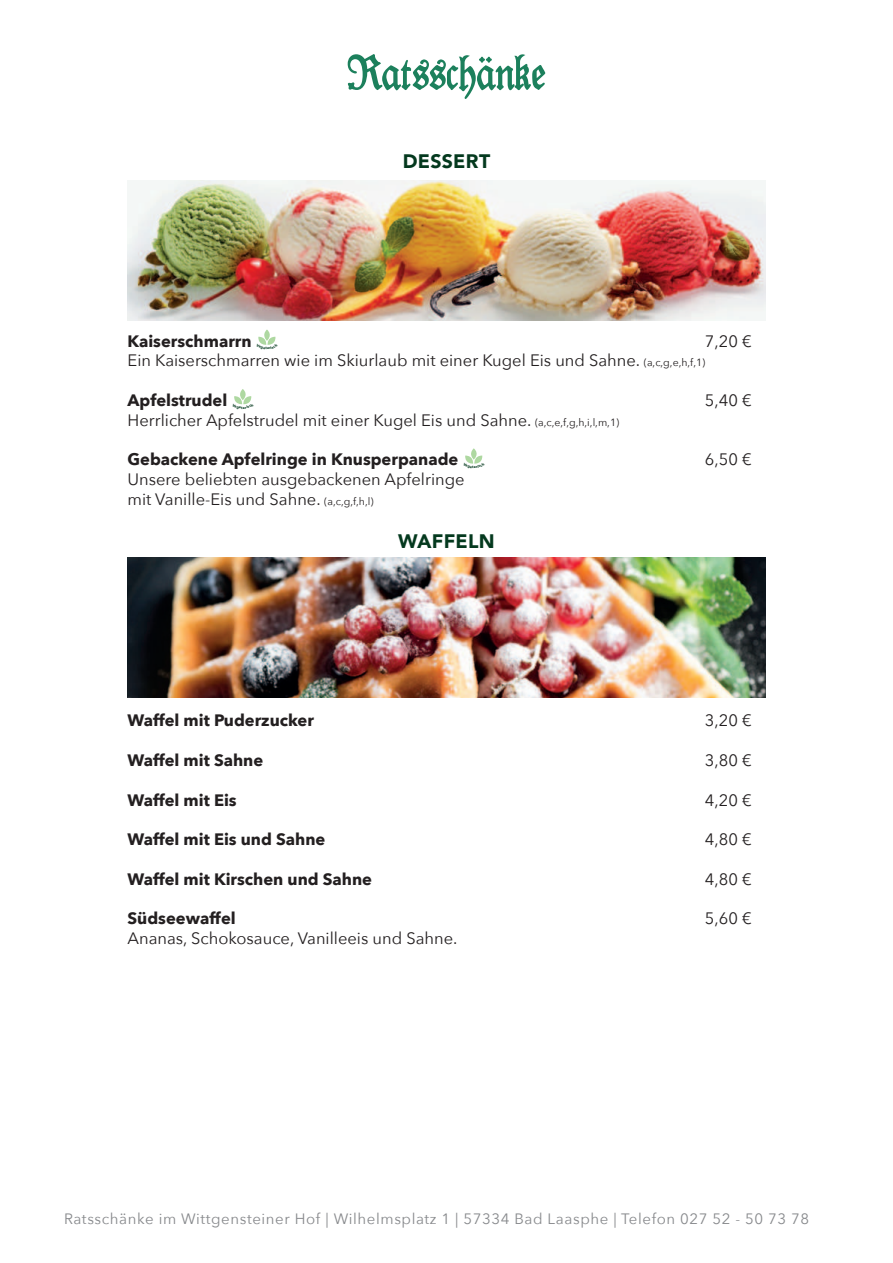
<style>
.page{position:relative;width:893px;height:1263px;background:#fff}
.page>*{position:absolute;margin:0;border:0;box-sizing:border-box;transform-origin:0 0}
.t1{font:900 19.5px "Avenir";letter-spacing:.015em;color:#04391e}
.t2{font:16.5px/19.8px "Avenir Next";color:#231f20}
.t3{font:700 16.5px "Avenir Next";color:#231f20}
.t4{font:15px "Avenir Next";letter-spacing:.04em;color:#87898c}
.s1{font-size:10.5px}
</style>
<div class="page">
<svg style="left:348px;top:54px;width:197px;height:45px"></svg>
<img style="left:128px;top:180px;width:637px;height:140px">
<img style="left:128px;top:557px;width:637px;height:140px">
<svg style="left:258px;top:329px;width:18px;height:16px"></svg>
<svg style="left:234px;top:389px;width:18px;height:16px"></svg>
<svg style="left:465px;top:448px;width:18px;height:16px"></svg>
<p class="t1" style="left:403px;top:150px;width:89px">DESSERT</p>
<p class="t3" style="left:128px;top:334px;width:125px">Kaiserschmarrn</p>
<p class="t2" style="left:128px;top:331px;width:625px;text-indent:577px">7,20 €<br>Ein Kaiserschmarren wie im Skiurlaub mit einer Kugel Eis und Sahne. <span class="s1">(a,c,g,e,h,f,1)</span></p>
<p class="t3" style="left:128px;top:393px;width:101px">Apfelstrudel</p>
<p class="t2" style="left:705px;top:391px;width:48px">5,40 €</p>
<p class="t2" style="left:128px;top:410px;width:493px">Herrlicher Apfelstrudel mit einer Kugel Eis und Sahne. <span class="s1">(a,c,e,f,g,h,i,l,m,1)</span></p>
<p class="t3" style="left:128px;top:453px;width:332px">Gebackene Apfelringe in Knusperpanade</p>
<p class="t2" style="left:705px;top:450px;width:48px">6,50 €</p>
<p class="t2" style="left:128px;top:470px;width:338px">Unsere beliebten ausgebackenen Apfelringe mit Vanille-Eis und Sahne. <span class="s1">(a,c,g,f,h,l)</span></p>
<p class="t1" style="left:398px;top:530px;width:98px">WAFFELN</p>
<p class="t3" style="left:128px;top:714px;width:188px">Waffel mit Puderzucker</p>
<p class="t2" style="left:705px;top:711px;width:48px">3,20 €</p>
<p class="t3" style="left:128px;top:753px;width:137px">Waffel mit Sahne</p>
<p class="t2" style="left:705px;top:751px;width:48px">3,80 €</p>
<p class="t3" style="left:128px;top:793px;width:111px">Waffel mit Eis</p>
<p class="t2" style="left:705px;top:790px;width:48px">4,20 €</p>
<p class="t3" style="left:128px;top:832px;width:199px">Waffel mit Eis und Sahne</p>
<p class="t2" style="left:705px;top:830px;width:48px">4,80 €</p>
<p class="t3" style="left:128px;top:872px;width:246px">Waffel mit Kirschen und Sahne</p>
<p class="t2" style="left:705px;top:868px;width:48px">4,80 €</p>
<p class="t3" style="left:128px;top:912px;width:110px">Südseewaffel</p>
<p class="t2" style="left:705px;top:909px;width:48px">5,60 €</p>
<p class="t2" style="left:128px;top:929px;width:331px">Ananas, Schokosauce, Vanilleeis und Sahne.</p>
<p class="t4" style="left:64px;top:1212px;width:746px">Ratsschänke im Wittgensteiner Hof | Wilhelmsplatz 1 | 57334 Bad Laasphe | Telefon 027 52 - 50 73 78</p>
</div>
